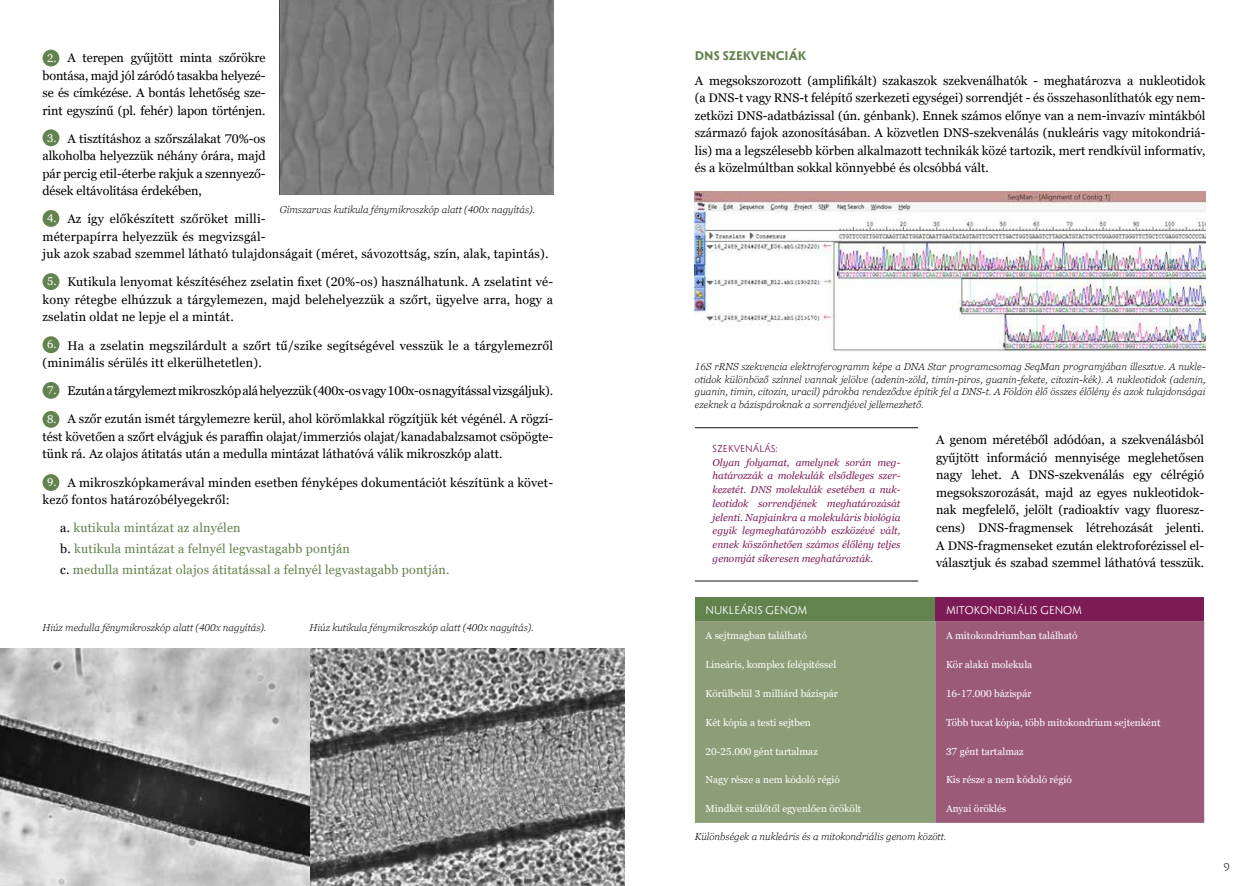
<style>
.page{position:relative;width:1248px;height:886px;background:#fff}
.page>*{position:absolute;margin:0;border:0;box-sizing:border-box;transform-origin:0 0}
.t1{font:12.5px/17.5px "Georgia Pro";letter-spacing:.015em;color:#000;text-align:justify}
.t2{font:12.5px/17.5px "Georgia Pro";letter-spacing:-.01em;color:#000;text-align:center}
.t3{font:12.5px/21px "Georgia Pro";letter-spacing:.015em;color:#63834e}
.t4{font:12.5px "Georgia Pro";letter-spacing:-.015em;color:#000}
.t5{font:700 12.5px "Garda Nova III";color:#63834e}
.t6{font:11.25px "Garda Nova III";color:#fff}
.t7{font:11.25px "Garda Nova III";color:#404040}
.t8{font:italic 300 10px/12.5px "Georgia Pro";letter-spacing:.005em;color:#000;text-align:justify}
.t9{font:10px "Georgia Pro";color:#fff}
.t10{font:italic 10px/13.8px "Georgia Pro";color:#7d1b56;text-align:justify}
.t11{font:10px "Garda Nova III";color:#7d1b56}
.s1{font-size:11.25px;color:#fff}
.s2{color:#000}
</style>
<div class="page">
<div style="left:43px;top:50px;width:16px;height:16px;background:#63834e;border-radius:50%"></div>
<div style="left:43px;top:129px;width:16px;height:17px;background:#63834e;border-radius:50%"></div>
<div style="left:43px;top:210px;width:16px;height:17px;background:#63834e;border-radius:50%"></div>
<div style="left:43px;top:273px;width:16px;height:17px;background:#63834e;border-radius:50%"></div>
<div style="left:43px;top:336px;width:16px;height:17px;background:#63834e;border-radius:50%"></div>
<div style="left:43px;top:382px;width:16px;height:17px;background:#63834e;border-radius:50%"></div>
<div style="left:43px;top:411px;width:16px;height:17px;background:#63834e;border-radius:50%"></div>
<div style="left:43px;top:474px;width:16px;height:17px;background:#63834e;border-radius:50%"></div>
<img style="left:280px;top:0;width:273px;height:194px">
<img style="left:0;top:648px;width:624px;height:238px">
<img style="left:694px;top:192px;width:511px;height:160px">
<hr style="left:694px;top:580px;width:224px;height:2px;background:#404040">
<hr style="left:694px;top:427px;width:224px;height:1px;background:#404040">
<div style="left:694px;top:597px;width:241px;height:24px;background:#63834e"></div>
<div style="left:935px;top:597px;width:268px;height:24px;background:#7d1b56"></div>
<div style="left:694px;top:621px;width:241px;height:202px;background:#8b9e77"></div>
<div style="left:935px;top:621px;width:268px;height:202px;background:#9a5a78"></div>
<p class="t2" style="left:43px;top:49px;width:224px"><span class="s1">2.</span> A terepen gyűjtött minta szőrökre bontása, majd jól záródó tasakba helyezé&shy;se és címkézése. A bontás lehetőség sze&shy;rint egyszínű (pl. fehér) lapon történjen.</p>
<p class="t1" style="left:43px;top:130px;width:224px;text-indent:5px"><span class="s1">3.</span> A tisztításhoz a szőrszálakat 70%-os alkoholba helyezzük néhány órára, majd pár percig etil-éterbe rakjuk a szennyező&shy;dések eltávolítása érdekében,</p>
<p class="t1" style="left:43px;top:211px;width:507px;text-align:left;text-indent:5px"><span class="s1">4.</span> Az így előkészített szőröket milli-<br>méterpapírra helyezzük és megvizsgál-<br>juk azok szabad szemmel látható tulajdonságait (méret, sávozottság, szín, alak, tapintás).</p>
<p class="t1" style="left:43px;top:274px;width:512px;text-indent:5px"><span class="s1">5.</span> Kutikula lenyomat készítéséhez zselatin fixet (20%-os) használhatunk. A zselatint vé&shy;kony rétegbe elhúzzuk a tárgylemezen, majd belehelyezzük a szőrt, ügyelve arra, hogy a zselatin oldat ne lepje el a mintát.</p>
<p class="t1" style="left:43px;top:337px;width:512px;text-indent:5px"><span class="s1">6.</span> Ha a zselatin megszilárdult a szőrt tű/szike segítségével vesszük le a tárgylemezről (minimális sérülés itt elkerülhetetlen).</p>
<p class="t4" style="left:47px;top:384px;width:507px"><span class="s1">7.</span> Ezután a tárgylemezt mikroszkóp alá helyezzük (400x-os vagy 100x-os nagyítással vizsgáljuk).</p>
<p class="t1" style="left:43px;top:411px;width:512px;text-indent:5px"><span class="s1">8.</span> A szőr ezután ismét tárgylemezre kerül, ahol körömlakkal rögzítjük két végénél. A rögzí&shy;tést követően a szőrt elvágjuk és paraffin olajat/immerziós olajat/kanadabalzsamot csöpögte&shy;tünk rá. Az olajos átitatás után a medulla mintázat láthatóvá válik mikroszkóp alatt.</p>
<p class="t1" style="left:43px;top:474px;width:512px;text-indent:5px"><span class="s1">9.</span> A mikroszkópkamerával minden esetben fényképes dokumentációt készítünk a követ&shy;kező fontos határozóbélyegekről:</p>
<p class="t3" style="left:60px;top:518px;width:390px"><span class="s2">a.</span> kutikula mintázat az alnyélen<br><span class="s2">b.</span> kutikula mintázat a felnyél legvastagabb pontján<br><span class="s2">c.</span> medulla mintázat olajos átitatással a felnyél legvastagabb pontján.</p>
<p class="t8" style="left:280px;top:203px;width:257px">Gímszarvas kutikula fénymikroszkóp alatt (400x nagyítás).</p>
<p class="t8" style="left:43px;top:621px;width:225px">Hiúz medulla fénymikroszkóp alatt (400x nagyítás).</p>
<p class="t8" style="left:309px;top:621px;width:225px">Hiúz kutikula fénymikroszkóp alatt (400x nagyítás).</p>
<p class="t5" style="left:694px;top:48px;width:113px">DNS SZEKVENCIÁK</p>
<p class="t1" style="left:694px;top:72px;width:512px">A megsokszorozott (amplifikált) szakaszok szekvenálhatók - meghatározva a nukleotidok (a DNS-t vagy RNS-t felépítő szerkezeti egységei) sorrendjét - és összehasonlíthatók egy nem&shy;zetközi DNS-adatbázissal (ún. génbank). Ennek számos előnye van a nem-invazív mintákból származó fajok azonosításában. A közvetlen DNS-szekvenálás (nukleáris vagy mitokondriá&shy;lis) ma a legszélesebb körben alkalmazott technikák közé tartozik, mert rendkívül informatív, és a közelmúltban sokkal könnyebbé és olcsóbbá vált.</p>
<p class="t8" style="left:694px;top:361px;width:512px">16S rRNS szekvencia elektroferogramm képe a DNA Star programcsomag SeqMan programjában illesztve. A nukle&shy;otidok különböző színnel vannak jelölve (adenin-zöld, timin-piros, guanin-fekete, citozin-kék). A nukleotidok (adenin, guanin, timin, citozin, uracil) párokba rendeződve építik fel a DNS-t. A Földön élő összes élőlény és azok tulajdonságai ezeknek a bázispároknak a sorrendjével jellemezhető.</p>
<p class="t1" style="left:935px;top:432px;width:270px">A genom méretéből adódóan, a szekvenálásból gyűjtött információ mennyisége meglehetősen nagy lehet. A DNS-szekvenálás egy célrégió megsokszorozását, majd az egyes nukleotidok&shy;nak megfelelő, jelölt (radioaktív vagy fluoresz&shy;cens) DNS-fragmensek létrehozását jelenti.<br>A DNS-fragmenseket ezután elektroforézissel el&shy;választjuk és szabad szemmel láthatóvá tesszük.</p>
<p class="t11" style="left:712px;top:442px;width:67px">SZEKVENÁLÁS:</p>
<p class="t10" style="left:712px;top:456px;width:189px">Olyan folyamat, amelynek során meg&shy;határozzák a molekulák elsődleges szer&shy;kezetét. DNS molekulák esetében a nuk&shy;leotidok sorrendjének meghatározását jelenti. Napjainkra a molekuláris biológia egyik legmeghatározóbb eszközévé vált, ennek köszönhetően számos élőlény teljes genomját sikeresen meghatározták.</p>
<p class="t6" style="left:705px;top:603px;width:103px">NUKLEÁRIS GENOM</p>
<p class="t6" style="left:945px;top:603px;width:138px">MITOKONDRIÁLIS GENOM</p>
<p class="t9" style="left:705px;top:630px;width:103px">A sejtmagban található</p>
<p class="t9" style="left:945px;top:630px;width:133px">A mitokondriumban található</p>
<p class="t9" style="left:705px;top:659px;width:132px">Lineáris, komplex felépítéssel</p>
<p class="t9" style="left:945px;top:659px;width:88px">Kör alakú molekula</p>
<p class="t9" style="left:705px;top:688px;width:134px">Körülbelül 3 milliárd bázispár</p>
<p class="t9" style="left:945px;top:688px;width:87px">16-17.000 bázispár</p>
<p class="t9" style="left:705px;top:716px;width:107px">Két kópia a testi sejtben</p>
<p class="t9" style="left:945px;top:716px;width:216px">Több tucat kópia, több mitokondrium sejtenként</p>
<p class="t9" style="left:705px;top:745px;width:114px">20-25.000 gént tartalmaz</p>
<p class="t9" style="left:945px;top:745px;width:79px">37 gént tartalmaz</p>
<p class="t9" style="left:705px;top:774px;width:136px">Nagy része a nem kódoló régió</p>
<p class="t9" style="left:945px;top:774px;width:127px">Kis része a nem kódoló régió</p>
<p class="t9" style="left:705px;top:803px;width:157px">Mindkét szülőtől egyenlően örökölt</p>
<p class="t9" style="left:945px;top:803px;width:62px">Anyai öröklés</p>
<p class="t8" style="left:694px;top:831px;width:253px">Különbségek a nukleáris és a mitokondriális genom között.</p>
<p class="t7" style="left:1223px;top:861px;width:8px">9</p>
</div>
